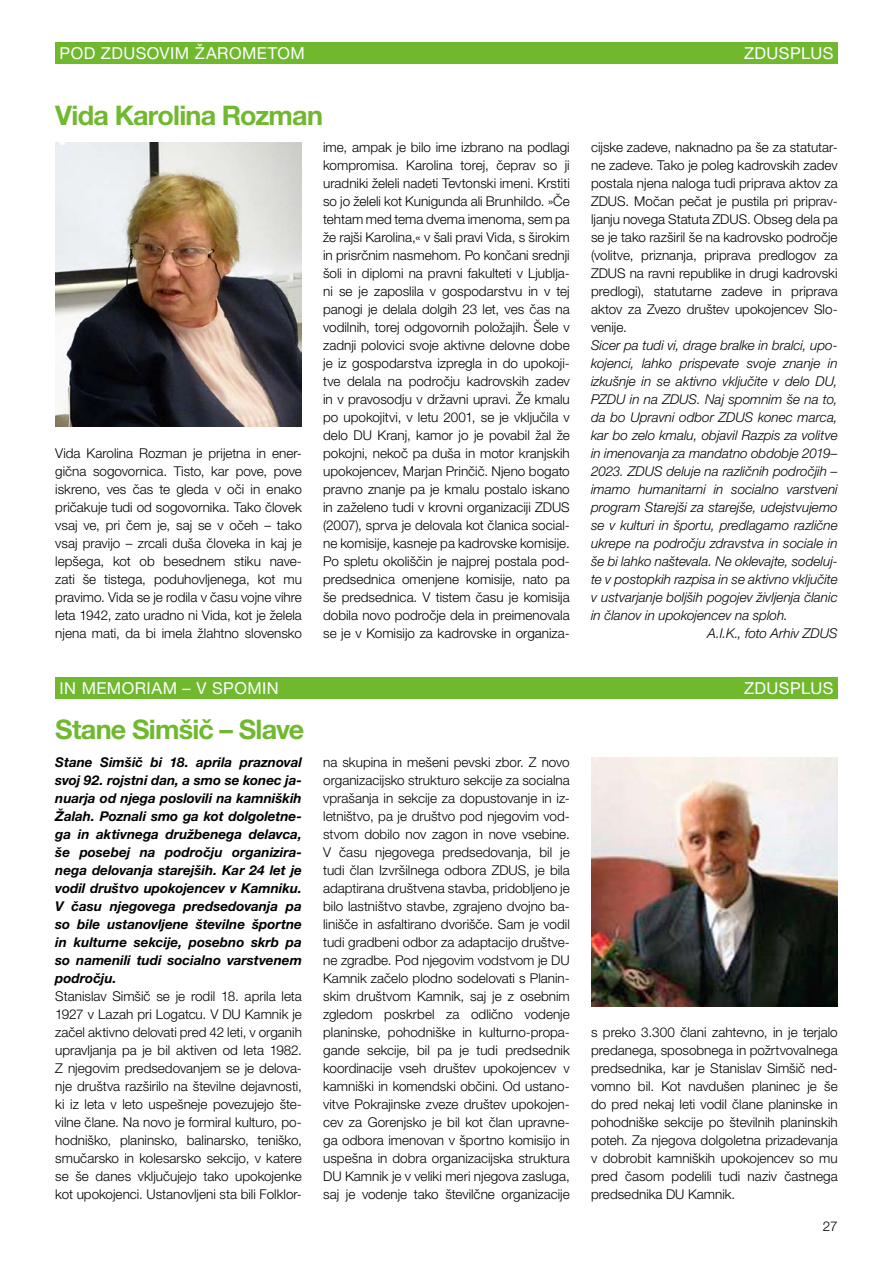
<style>
.page{position:relative;width:893px;height:1263px;background:#fff}
.page>*{position:absolute;margin:0;border:0;box-sizing:border-box;transform-origin:0 0}
.Naslov_mali{font:700 27px "Helvetica Neue LT Pro";letter-spacing:-.03em;color:#70b92f}
.PASICA{font:16.5px "Helvetica Neue LT Pro";letter-spacing:.025em;color:#fff}
.BODY{font:300 13.5px/18px "Helvetica Neue LT Pro";color:#000;text-align:justify}
.BODY-2{font:italic 300 13.5px/18px "Helvetica Neue LT Pro";color:#000;text-align:justify}
.BODY-3{font:italic 700 13.5px/18px "Helvetica Neue LT Pro";color:#000;text-align:justify}
.Avtor{font:italic 300 13.5px "Helvetica Neue LT Pro";letter-spacing:-.005em;color:#000}
</style>
<div class="page">
<div style="left:55px;top:43px;width:783px;height:21px;background:#70b92f"></div>
<div style="left:55px;top:677px;width:783px;height:21px;background:#70b92f"></div>
<img style="left:591px;top:757px;width:247px;height:249px">
<img style="left:55px;top:142px;width:247px;height:285px">
<p class="PASICA" style="left:60px;top:43px;width:247px">POD ZDUSOVIM ŽAROMETOM</p>
<p class="Naslov_mali" style="left:55px;top:98px;width:269px">Vida Karolina Rozman</p>
<p class="PASICA" style="left:744px;top:43px;width:91px">ZDUSPLUS</p>
<p class="BODY" style="left:55px;top:444px;width:248px">Vida Karolina Rozman je prijetna in ener&shy;gična sogovornica. Tisto, kar pove, pove iskreno, ves čas te gleda v oči in enako pričakuje tudi od sogovornika. Tako človek vsaj ve, pri čem je, saj se v očeh – tako vsaj pravijo – zrcali duša človeka in kaj je lepšega, kot ob besednem stiku nave&shy;zati še tistega, poduhovljenega, kot mu pravimo. Vida se je rodila v času vojne vihre leta 1942, zato uradno ni Vida, kot je želela njena mati, da bi imela žlahtno slovensko</p>
<p class="BODY" style="left:323px;top:138px;width:248px">ime, ampak je bilo ime izbrano na podlagi kompromisa. Karolina torej, čeprav so ji uradniki želeli nadeti Tevtonski imeni. Krstiti so jo želeli kot Kunigunda ali Brunhildo. »Če tehtam med tema dvema imenoma, sem pa že rajši Karolina,« v šali pravi Vida, s širokim in prisrčnim nasmehom. Po končani srednji šoli in diplomi na pravni fakulteti v Ljublja&shy;ni se je zaposlila v gospodarstvu in v tej panogi je delala dolgih 23 let, ves čas na vodilnih, torej odgovornih položajih. Šele v zadnji polovici svoje aktivne delovne dobe je iz gospodarstva izpregla in do upokoji&shy;tve delala na področju kadrovskih zadev in v pravosodju v državni upravi. Že kmalu po upokojitvi, v letu 2001, se je vključila v delo DU Kranj, kamor jo je povabil žal že pokojni, nekoč pa duša in motor kranjskih upokojencev, Marjan Prinčič. Njeno bogato pravno znanje pa je kmalu postalo iskano in zaželeno tudi v krovni organizaciji ZDUS (2007), sprva je delovala kot članica social&shy;ne komisije, kasneje pa kadrovske komisije.<br>Po spletu okoliščin je najprej postala pod&shy;predsednica omenjene komisije, nato pa še predsednica. V tistem času je komisija dobila novo področje dela in preimenovala se je v Komisijo za kadrovske in organiza-</p>
<p class="BODY" style="left:591px;top:138px;width:248px">cijske zadeve, naknadno pa še za statutar&shy;ne zadeve. Tako je poleg kadrovskih zadev postala njena naloga tudi priprava aktov za ZDUS. Močan pečat je pustila pri priprav&shy;ljanju novega Statuta ZDUS. Obseg dela pa se je tako razširil še na kadrovsko področje (volitve, priznanja, priprava predlogov za ZDUS na ravni republike in drugi kadrovski predlogi), statutarne zadeve in priprava aktov za Zvezo društev upokojencev Slo&shy;venije.</p>
<p class="BODY-2" style="left:591px;top:336px;width:248px">Sicer pa tudi vi, drage bralke in bralci, upo&shy;kojenci, lahko prispevate svoje znanje in izkušnje in se aktivno vključite v delo DU, PZDU in na ZDUS. Naj spomnim še na to, da bo Upravni odbor ZDUS konec marca, kar bo zelo kmalu, objavil Razpis za volitve in imenovanja za mandatno obdobje 2019– 2023. ZDUS deluje na različnih področjih – imamo humanitarni in socialno varstveni program Starejši za starejše, udejstvujemo se v kulturi in športu, predlagamo različne ukrepe na področju zdravstva in sociale in še bi lahko naštevala. Ne oklevajte, sodeluj&shy;te v postopkih razpisa in se aktivno vključite v ustvarjanje boljših pogojev življenja članic in članov in upokojencev na sploh.</p>
<p class="Avtor" style="left:708px;top:625px;width:132px">A.I.K., foto Arhiv ZDUS</p>
<p class="PASICA" style="left:60px;top:678px;width:221px">IN MEMORIAM – V SPOMIN</p>
<p class="PASICA" style="left:744px;top:678px;width:91px">ZDUSPLUS</p>
<p class="Naslov_mali" style="left:55px;top:712px;width:251px">Stane Simšič – Slave</p>
<p class="BODY-3" style="left:55px;top:753px;width:248px">Stane Simšič bi 18. aprila praznoval svoj 92. rojstni dan, a smo se konec ja&shy;nuarja od njega poslovili na kamniških Žalah. Poznali smo ga kot dolgoletne&shy;ga in aktivnega družbenega delavca, še posebej na področju organizira&shy;nega delovanja starejših. Kar 24 let je vodil društvo upokojencev v Kamniku.<br>V času njegovega predsedovanja pa so bile ustanovljene številne športne in kulturne sekcije, posebno skrb pa so namenili tudi socialno varstvenem področju.</p>
<p class="BODY" style="left:55px;top:987px;width:248px">Stanislav Simšič se je rodil 18. aprila leta 1927 v Lazah pri Logatcu. V DU Kamnik je začel aktivno delovati pred 42 leti, v organih upravljanja pa je bil aktiven od leta 1982.<br>Z njegovim predsedovanjem se je delova&shy;nje društva razširilo na številne dejavnosti, ki iz leta v leto uspešneje povezujejo šte&shy;vilne člane. Na novo je formiral kulturo, po&shy;hodniško, planinsko, balinarsko, teniško, smučarsko in kolesarsko sekcijo, v katere se še danes vključujejo tako upokojenke kot upokojenci. Ustanovljeni sta bili Folklor-</p>
<p class="BODY" style="left:323px;top:753px;width:248px">na skupina in mešeni pevski zbor. Z novo organizacijsko strukturo sekcije za socialna vprašanja in sekcije za dopustovanje in iz&shy;letništvo, pa je društvo pod njegovim vod&shy;stvom dobilo nov zagon in nove vsebine.<br>V času njegovega predsedovanja, bil je tudi član Izvršilnega odbora ZDUS, je bila adaptirana društvena stavba, pridobljeno je bilo lastništvo stavbe, zgrajeno dvojno ba&shy;linišče in asfaltirano dvorišče. Sam je vodil tudi gradbeni odbor za adaptacijo društve&shy;ne zgradbe. Pod njegovim vodstvom je DU Kamnik začelo plodno sodelovati s Planin&shy;skim društvom Kamnik, saj je z osebnim zgledom poskrbel za odlično vodenje planinske, pohodniške in kulturno-propa&shy;gande sekcije, bil pa je tudi predsednik koordinacije vseh društev upokojencev v kamniški in komendski občini. Od ustano&shy;vitve Pokrajinske zveze društev upokojen&shy;cev za Gorenjsko je bil kot član upravne&shy;ga odbora imenovan v športno komisijo in uspešna in dobra organizacijska struktura DU Kamnik je v veliki meri njegova zasluga, saj je vodenje tako številčne organizacije</p>
<p class="BODY" style="left:591px;top:1023px;width:248px">s preko 3.300 člani zahtevno, in je terjalo predanega, sposobnega in požrtvovalnega predsednika, kar je Stanislav Simšič ned&shy;vomno bil. Kot navdušen planinec je še do pred nekaj leti vodil člane planinske in pohodniške sekcije po številnih planinskih poteh. Za njegova dolgoletna prizadevanja v dobrobit kamniških upokojencev so mu pred časom podelili tudi naziv častnega predsednika DU Kamnik.</p>
<p class="BODY" style="left:823px;top:1217px;width:17px">27</p>
</div>
